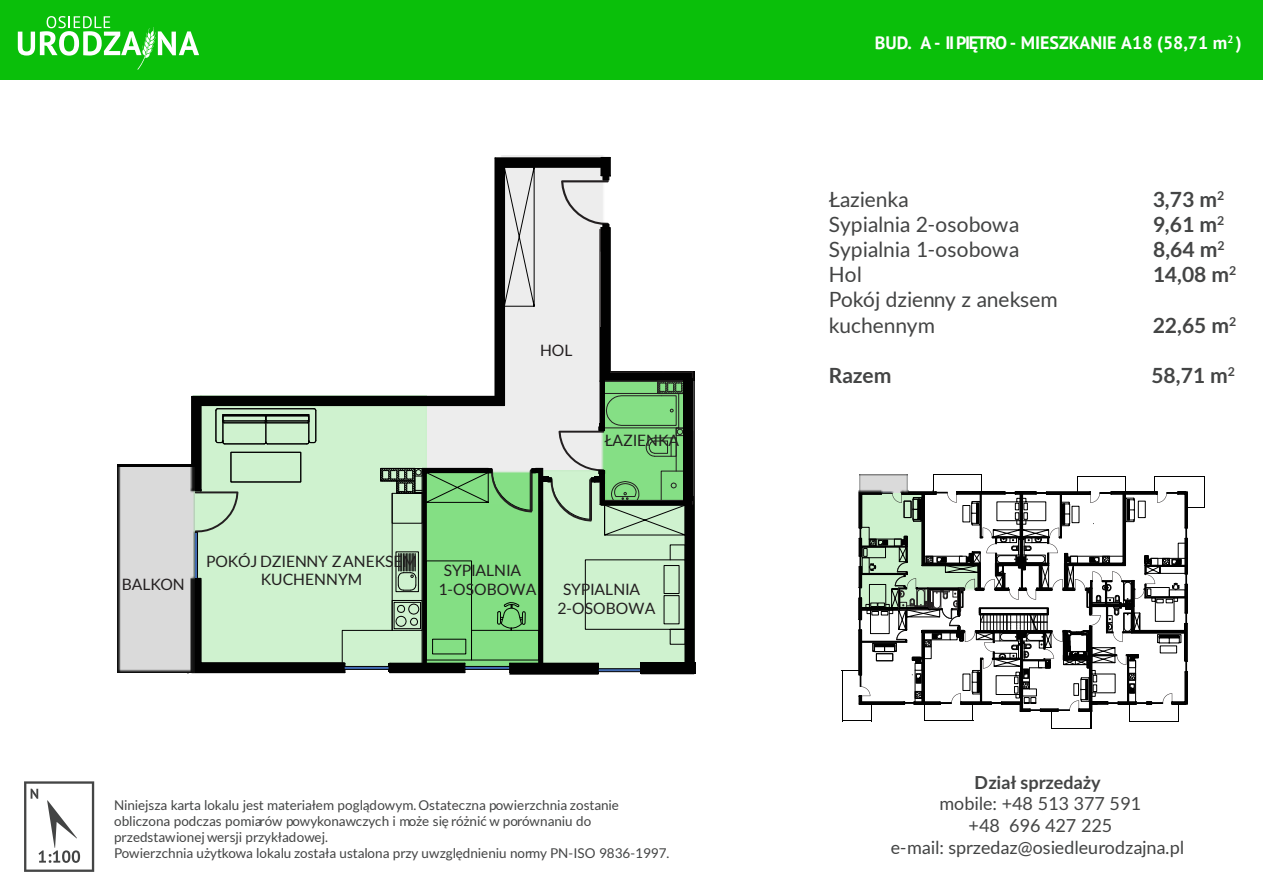
<style>
.page{position:relative;width:1263px;height:894px;background:#fff}
.page>*{position:absolute;margin:0;border:0;box-sizing:border-box;transform-origin:0 0}
.t1{font:21px/25.2px "Lato";color:#434444}
.t2{font:700 21px "Lato";color:#434444}
.t3{font:18px/21.6px "Lato";color:#434444;text-align:center}
.t4{font:700 18px "PT Sans";color:#fff}
.t5{font:700 18px "Lato";letter-spacing:-.01em;color:#434444}
.t6{font:15.6px/18.8px "Lato";color:#231f20}
.t7{font:15.6px "Lato";letter-spacing:-.02em;color:#231f20}
.t8{font:13.5px/16.2px "Lato";letter-spacing:-.01em;color:#434444}
</style>
<div class="page">
<div style="left:0;top:0;width:1263px;height:80px;background:#0abf0a"></div>
<svg style="left:18px;top:16px;width:181px;height:54px"></svg>
<svg style="left:24px;top:781px;width:70px;height:91px"></svg>
<div style="left:427px;top:536px;width:111px;height:130px;background:#84df84"></div>
<div style="left:494px;top:155px;width:109px;height:225px;background:#ededed"></div>
<div style="left:198px;top:406px;width:224px;height:257px;background:#cff2cf"></div>
<div style="left:543px;top:536px;width:141px;height:132px;background:#cff2cf"></div>
<hr style="left:510px;top:663px;width:88px;height:1px;background:#000">
<hr style="left:390px;top:663px;width:75px;height:1px;background:#000">
<hr style="left:200px;top:397px;width:2px;height:94px;background:#000">
<hr style="left:390px;top:672px;width:75px;height:1px;background:#000">
<hr style="left:191px;top:397px;width:2px;height:94px;background:#000">
<hr style="left:201px;top:405px;width:303px;height:1px;background:#000">
<hr style="left:201px;top:396px;width:294px;height:1px;background:#000">
<hr style="left:494px;top:158px;width:2px;height:239px;background:#000">
<hr style="left:693px;top:372px;width:2px;height:290px;background:#000">
<hr style="left:684px;top:505px;width:2px;height:158px;background:#000">
<hr style="left:538px;top:473px;width:1px;height:190px;background:#000">
<hr style="left:426px;top:473px;width:1px;height:190px;background:#000">
<hr style="left:422px;top:469px;width:1px;height:194px;background:#000">
<hr style="left:392px;top:493px;width:1px;height:137px;background:#000">
<div style="left:394px;top:602px;width:27px;height:27px;border:1px solid #000"></div>
<div style="left:392px;top:600px;width:31px;height:31px;border:1px solid #000"></div>
<div style="left:231px;top:452px;width:70px;height:30px;border:1px solid #000"></div>
<hr style="left:223px;top:414px;width:86px;height:1px;background:#000">
<hr style="left:224px;top:422px;width:41px;height:1px;background:#000">
<hr style="left:224px;top:421px;width:41px;height:1px;background:#000">
<hr style="left:224px;top:415px;width:41px;height:1px;background:#000">
<hr style="left:225px;top:444px;width:39px;height:1px;background:#000">
<hr style="left:218px;top:408px;width:96px;height:1px;background:#000">
<hr style="left:267px;top:422px;width:41px;height:1px;background:#000">
<hr style="left:267px;top:421px;width:41px;height:1px;background:#000">
<hr style="left:267px;top:415px;width:41px;height:1px;background:#000">
<hr style="left:268px;top:444px;width:39px;height:1px;background:#000">
<svg style="left:306px;top:408px;width:11px;height:37px"></svg>
<svg style="left:263px;top:415px;width:5px;height:30px"></svg>
<svg style="left:215px;top:408px;width:11px;height:37px"></svg>
<hr style="left:504px;top:167px;width:1px;height:238px;background:#000">
<hr style="left:504px;top:166px;width:97px;height:2px;background:#000">
<hr style="left:495px;top:157px;width:106px;height:2px;background:#000">
<svg style="left:505px;top:168px;width:30px;height:145px;background:#d4d4d4"></svg>
<svg style="left:585px;top:559px;width:100px;height:86px;background:#c3e3c3"></svg>
<div style="left:664px;top:565px;width:15px;height:29px;border:1px solid #000"></div>
<svg style="left:497px;top:602px;width:29px;height:28px"></svg>
<div style="left:471px;top:630px;width:68px;height:30px;border:1px solid #000"></div>
<div style="left:426px;top:561px;width:46px;height:99px;border:1px solid #000"></div>
<hr style="left:609px;top:228px;width:2px;height:144px;background:#000">
<hr style="left:600px;top:228px;width:2px;height:23px;background:#000">
<hr style="left:117px;top:464px;width:75px;height:3px;background:#010101">
<svg style="left:187px;top:554px;width:233px;height:120px;background:#c5e6c5"></svg>
<div style="left:198px;top:663px;width:146px;height:9px;background:#010101"></div>
<svg style="left:195px;top:532px;width:3px;height:47px"></svg>
<svg style="left:195px;top:489px;width:43px;height:43px;background:#bad9ba"></svg>
<div style="left:192px;top:579px;width:9px;height:93px;background:#010101"></div>
<div style="left:192px;top:397px;width:9px;height:93px;background:#010101"></div>
<div style="left:685px;top:496px;width:9px;height:167px;background:#010101"></div>
<div style="left:510px;top:664px;width:88px;height:10px;background:#010101"></div>
<hr style="left:539px;top:472px;width:4px;height:199px;background:#010101">
<div style="left:495px;top:158px;width:106px;height:9px;background:#010101"></div>
<div style="left:495px;top:158px;width:9px;height:247px;background:#010101"></div>
<div style="left:195px;top:397px;width:309px;height:8px;background:#010101"></div>
<hr style="left:423px;top:471px;width:3px;height:194px;background:#010101">
<div style="left:388px;top:664px;width:76px;height:8px;background:#010101"></div>
<div style="left:600px;top:371px;width:94px;height:10px;background:#010101"></div>
<div style="left:601px;top:228px;width:9px;height:25px;background:#010101"></div>
<svg style="left:344px;top:666px;width:45px;height:4px"></svg>
<svg style="left:464px;top:666px;width:46px;height:4px"></svg>
<svg style="left:598px;top:668px;width:42px;height:4px"></svg>
<svg style="left:561px;top:156px;width:50px;height:72px"></svg>
<hr style="left:692px;top:431px;width:1px;height:73px;background:#231f20">
<hr style="left:599px;top:229px;width:2px;height:152px;background:#231f20">
<hr style="left:608px;top:253px;width:2px;height:119px;background:#231f20">
<hr style="left:692px;top:372px;width:1px;height:124px;background:#231f20">
<hr style="left:609px;top:371px;width:84px;height:2px;background:#231f20">
<div style="left:683px;top:379px;width:10px;height:122px;background:#010101"></div>
<div style="left:601px;top:249px;width:8px;height:126px;background:#010101"></div>
<svg style="left:379px;top:380px;width:306px;height:156px;background:#a5c9a5"></svg>
<img style="left:117px;top:467px;width:78px;height:206px">
<hr style="left:510px;top:673px;width:88px;height:2px;background:#000">
<hr style="left:641px;top:673px;width:53px;height:1px;background:#000">
<div style="left:640px;top:662px;width:56px;height:11px;background:#010101"></div>
<hr style="left:1051px;top:728px;width:41px;height:1px;background:#010101">
<svg style="left:842px;top:474px;width:363px;height:254px"></svg>
<hr style="left:858px;top:599px;width:2px;height:20px;background:#000">
<hr style="left:858px;top:630px;width:2px;height:45px;background:#000">
<img style="left:859px;top:474px;width:49px;height:19px">
<p class="t6" style="left:540px;top:342px;width:34px">HOL</p>
<p class="t7" style="left:604px;top:434px;width:76px">ŁAZIENKA</p>
<p class="t6" style="left:122px;top:576px;width:65px">BALKON</p>
<p class="t6" style="left:206px;top:553px;width:213px;text-align:center">POKÓJ DZIENNY ZANEKSEM<br>KUCHENNYM</p>
<p class="t6" style="left:438px;top:562px;width:99px;text-indent:6px">SYPIALNIA<br>1-OSOBOWA</p>
<p class="t6" style="left:557px;top:581px;width:99px;text-indent:6px">SYPIALNIA<br>2-OSOBOWA</p>
<p class="t8" style="left:114px;top:797px;width:557px">Niniejsza karta lokalu jest materiałem poglądowym. Ostateczna powierzchnia zostanie obliczona podczas pomiarów powykonawczych i może się różnić w porównaniu do przedstawionej wersji przykładowej.<br>Powierzchnia użytkowa lokalu została ustalona przy uwzględnieniu normy PN-ISO 9836-1997.</p>
<h2 class="t4" style="left:875px;top:36px;width:368px">BUD. A - IIPIĘTRO- MIESZKANIE A18 (58,71 m<sup>2</sup> )</h2>
<h1 class="t1" style="left:829px;top:188px;width:82px">Łazienka</h1>
<h1 class="t2" style="left:1153px;top:190px;width:73px">3,73 m<sup>2</sup></h1>
<h1 class="t1" style="left:829px;top:213px;width:192px">Sypialnia 2-osobowa</h1>
<h1 class="t2" style="left:1153px;top:215px;width:73px">9,61 m<sup>2</sup></h1>
<h1 class="t1" style="left:829px;top:238px;width:192px">Sypialnia 1-osobowa</h1>
<h1 class="t2" style="left:1153px;top:240px;width:73px">8,64 m<sup>2</sup></h1>
<h1 class="t1" style="left:829px;top:263px;width:35px">Hol</h1>
<h1 class="t2" style="left:1153px;top:265px;width:85px">14,08 m<sup>2</sup></h1>
<h1 class="t1" style="left:829px;top:288px;width:231px">Pokój dzienny z aneksem kuchennym</h1>
<h1 class="t2" style="left:1153px;top:316px;width:85px">22,65 m<sup>2</sup></h1>
<h1 class="t2" style="left:829px;top:366px;width:64px">Razem</h1>
<h1 class="t2" style="left:1151px;top:366px;width:85px">58,71 m<sup>2</sup></h1>
<h2 class="t5" style="left:975px;top:774px;width:128px">Dział sprzedaży</h2>
<h2 class="t3" style="left:891px;top:794px;width:295px">mobile: +48 513 377 591<br>+48 696 427 225<br>e-mail: sprzedaz@osiedleurodzajna.pl</h2>
</div>
